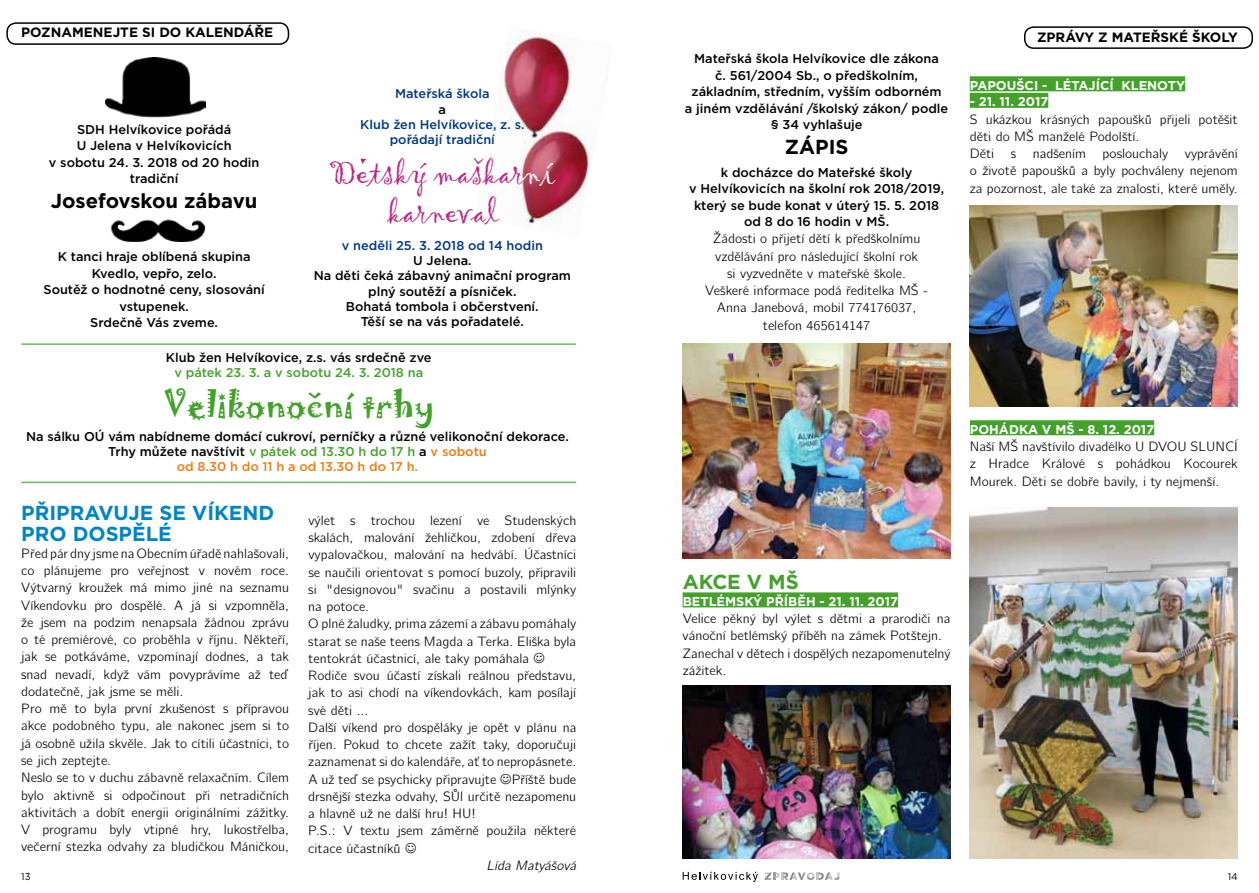
<style>
.page{position:relative;width:1259px;height:893px;background:#fff}
.page>*{position:absolute;margin:0;border:0;box-sizing:border-box;transform-origin:0 0}
.t1{font:33px/39.6px "Gigi";color:#bb2784;text-align:center}
.t2{font:33px "Jokerman";color:#44a12b}
.t3{font:700 20.25px/21px "Gotham Bold CE";color:#0084c8}
.t4{font:700 20.25px "Gotham Bold CE";color:#000}
.t5{font:700 20.25px "Gotham Bold CE";color:#44a12b}
.t6{font:13.5px/17.2px "CMU Bright";color:#000}
.t7{font:700 13.5px "Gotham Bold CE";color:#000}
.t8{font:italic 13.5px "CMU Bright";color:#000}
.t9{font:500 12.75px/16.5px "Gotham Medium CE";color:#000;text-align:center}
.t10{font:700 12.75px "Gotham Bold CE";color:#fff}
.t11{font:500 12.75px/15.3px "Gotham Medium CE";color:#003882;text-align:center}
.t12{font:500 12.75px "Gotham Medium CE";color:#44a12b}
.t13{font:9.75px "Gotham Book CE";color:#000}
.s1{color:#fff}
.s2{color:#44a12b}
.s3{color:#ee7d11}
</style>
<div class="page">
<svg style="left:764px;top:872px;width:75px;height:8px"></svg>
<svg style="left:682px;top:872px;width:76px;height:10px"></svg>
<div style="left:682px;top:592px;width:216px;height:15px;background:#44a12b"></div>
<div style="left:1024px;top:26px;width:229px;height:23px;border:2px solid #000;border-radius:9px"></div>
<div style="left:6px;top:22px;width:283px;height:23px;border:2px solid #000;border-radius:9px"></div>
<img style="left:498px;top:34px;width:111px;height:190px">
<img style="left:105px;top:58px;width:100px;height:60px">
<img style="left:111px;top:219px;width:94px;height:23px">
<svg style="left:361px;top:159px;width:5px;height:5px"></svg>
<svg style="left:308px;top:392px;width:13px;height:7px"></svg>
<hr style="left:22px;top:343px;width:553px;height:2px;background:#61bd5c">
<hr style="left:22px;top:482px;width:553px;height:1px;background:#61bd5c">
<img style="left:682px;top:343px;width:268px;height:216px">
<img style="left:970px;top:508px;width:267px;height:351px">
<img style="left:682px;top:686px;width:268px;height:173px">
<img style="left:969px;top:206px;width:268px;height:200px">
<div style="left:969px;top:76px;width:216px;height:15px;background:#44a12b"></div>
<div style="left:969px;top:93px;width:79px;height:15px;background:#44a12b"></div>
<div style="left:970px;top:420px;width:184px;height:15px;background:#44a12b"></div>
<p class="t7" style="left:21px;top:24px;width:253px">POZNAMENEJTE SI DO KALENDÁŘE</p>
<p class="t9" style="left:49px;top:121px;width:212px">SDH Helvíkovice pořádá<br>U Jelena v Helvíkovicích<br>v sobotu 24. 3. 2018 od 20 hodin tradiční</p>
<h2 class="t4" style="left:51px;top:188px;width:208px">Josefovskou zábavu</h2>
<p class="t9" style="left:44px;top:248px;width:223px">K tanci hraje oblíbená skupina<br>Kvedlo, vepřo, zelo.<br>Soutěž o hodnotné ceny, slosování vstupenek.<br>Srdečně Vás zveme.</p>
<p class="t11" style="left:395px;top:86px;width:96px">Mateřská škola</p>
<p class="t9" style="left:438px;top:101px;width:9px">a</p>
<p class="t11" style="left:360px;top:117px;width:166px">Klub žen Helvíkovice, z. s. pořádají tradiční</p>
<h1 class="t1" style="left:329px;top:155px;width:227px">Detský maškar<span class="s1">ní </span>karneval</h1>
<p class="t11" style="left:342px;top:238px;width:203px">v neděli 25. 3. 2018 od 14 hodin</p>
<p class="t9" style="left:314px;top:253px;width:259px;line-height:15.3px">U Jelena.<br>Na děti čeká zábavný animační program plný soutěží a písniček.<br>Bohatá tombola i občerstvení.<br>Těší se na vás pořadatelé.</p>
<p class="t9" style="left:166px;top:349px;width:267px">Klub žen Helvíkovice, z.s. vás srdečně zve</p>
<p class="t12" style="left:174px;top:365px;width:250px">v pátek 23. 3. a v sobotu 24. 3. 2018 na</p>
<h1 class="t2" style="left:164px;top:380px;width:272px">Velikonocní trhy</h1>
<p class="t9" style="left:26px;top:429px;width:544px;line-height:15.3px">Na sálku OÚ vám nabídneme domácí cukroví, perníčky a různé velikonoční dekorace.<br>Trhy můžete navštívit <span class="s2">v pátek od 13.30 h do 17 h</span> a <span class="s3">v sobotu<br>od 8.30 h do 11 h a od 13.30 h do 17 h.</span></p>
<p class="t9" style="left:685px;top:51px;width:265px">Mateřská škola Helvíkovice dle zákona<br>č. 561/2004 Sb., o předškolním, základním, středním, vyšším odborném<br>a jiném vzdělávání /školský zákon/ podle § 34 vyhlašuje</p>
<h2 class="t4" style="left:785px;top:134px;width:65px">ZÁPIS</h2>
<p class="t9" style="left:689px;top:164px;width:256px">k docházce do Mateřské školy<br>v Helvíkovicích na školní rok 2018/2019, který se bude konat v úterý 15. 5. 2018 od 8 do 16 hodin v MŠ.</p>
<p class="t6" style="left:705px;top:229px;width:224px;text-align:center">Žádosti o přijetí dětí k předškolnímu vzdělávání pro následující školní rok<br>si vyzvedněte v mateřské škole.<br>Veškeré informace podá ředitelka MŠ - Anna Janebová, mobil 774176037, telefon 465614147</p>
<p class="t7" style="left:1037px;top:29px;width:202px">ZPRÁVY Z MATEŘSKÉ ŠKOLY</p>
<p class="t10" style="left:969px;top:77px;width:217px">PAPOUŠCI - LÉTAJÍCÍ KLENOTY</p>
<p class="t10" style="left:969px;top:94px;width:80px">- 21. 11. 2017</p>
<p class="t6" style="left:969px;top:109px;width:269px">S ukázkou krásných papoušků přijeli potěšit děti do MŠ manželé Podolští.<br>Děti s nadšením poslouchaly vyprávění o životě papoušků a byly pochváleny nejenom za pozornost, ale také za znalosti, které uměly.</p>
<p class="t10" style="left:970px;top:421px;width:186px">POHÁDKA V MŠ - 8. 12. 2017</p>
<p class="t6" style="left:970px;top:436px;width:269px;text-align:justify">Naší MŠ navštívilo divadélko U DVOU SLUNCÍ z Hradce Králové s pohádkou Kocourek Mourek. Děti se dobře bavily, i ty nejmenší.</p>
<h2 class="t3" style="left:21px;top:502px;width:255px">PŘIPRAVUJE SE VÍKEND<br>PRO DOSPĚLÉ</h2>
<p class="t6" style="left:21px;top:543px;width:270px">Před pár dny jsme na Obecním úřadě nahlašovali, co plánujeme pro veřejnost v novém roce.<br>Výtvarný kroužek má mimo jiné na seznamu Víkendovku pro dospělé. A já si vzpomněla, že jsem na podzim nenapsala žádnou zprávu o té premiérové, co proběhla v říjnu. Někteří, jak se potkáváme, vzpomínají dodnes, a tak snad nevadí, když vám povyprávíme až teď dodatečně, jak jsme se měli.<br>Pro mě to byla první zkušenost s přípravou akce podobného typu, ale nakonec jsem si to já osobně užila skvěle. Jak to cítili účastníci, to se jich zeptejte.<br>Neslo se to v duchu zábavně relaxačním. Cílem bylo aktivně si odpočinout při netradičních aktivitách a dobít energii originálními zážitky.<br>V programu byly vtipné hry, lukostřelba, večerní stezka odvahy za bludičkou Máničkou,</p>
<p class="t6" style="left:308px;top:510px;width:269px">výlet s trochou lezení ve Studenských skalách, malování žehličkou, zdobení dřeva vypalovačkou, malování na hedvábí. Účastníci se naučili orientovat s pomocí buzoly, připravili si "designovou" svačinu a postavili mlýnky na potoce.<br>O plné žaludky, prima zázemí a zábavu pomáhaly starat se naše teens Magda a Terka. Eliška byla tentokrát účastnicí, ale taky pomáhala<br>Rodiče svou účastí získali reálnou představu, jak to asi chodí na víkendovkách, kam posílají své děti ...<br>Další víkend pro dospěláky je opět v plánu na říjen. Pokud to chcete zažít taky, doporučuji zaznamenat si do kalendáře, ať to nepropásnete.<br>A už teď se psychicky připravujte Příště bude drsnější stezka odvahy, SŮl určitě nezapomenu a hlavně už ne další hru! HU!<br>P.S.: V textu jsem záměrně použila některé citace účastníků</p>
<p class="t8" style="left:486px;top:853px;width:91px">Lída Matyášová</p>
<h2 class="t5" style="left:682px;top:570px;width:118px">AKCE V MŠ</h2>
<p class="t10" style="left:682px;top:594px;width:217px">BETLÉMSKÝ PŘÍBĚH - 21. 11. 2017</p>
<p class="t6" style="left:682px;top:609px;width:269px">Velice pěkný byl výlet s dětmi a prarodiči na vánoční betlémský příběh na zámek Potštejn.<br>Zanechal v dětech i dospělých nezapomenutelný zážitek.</p>
<p class="t13" style="left:21px;top:870px;width:11px">13</p>
<p class="t13" style="left:1227px;top:870px;width:12px">14</p>
</div>
